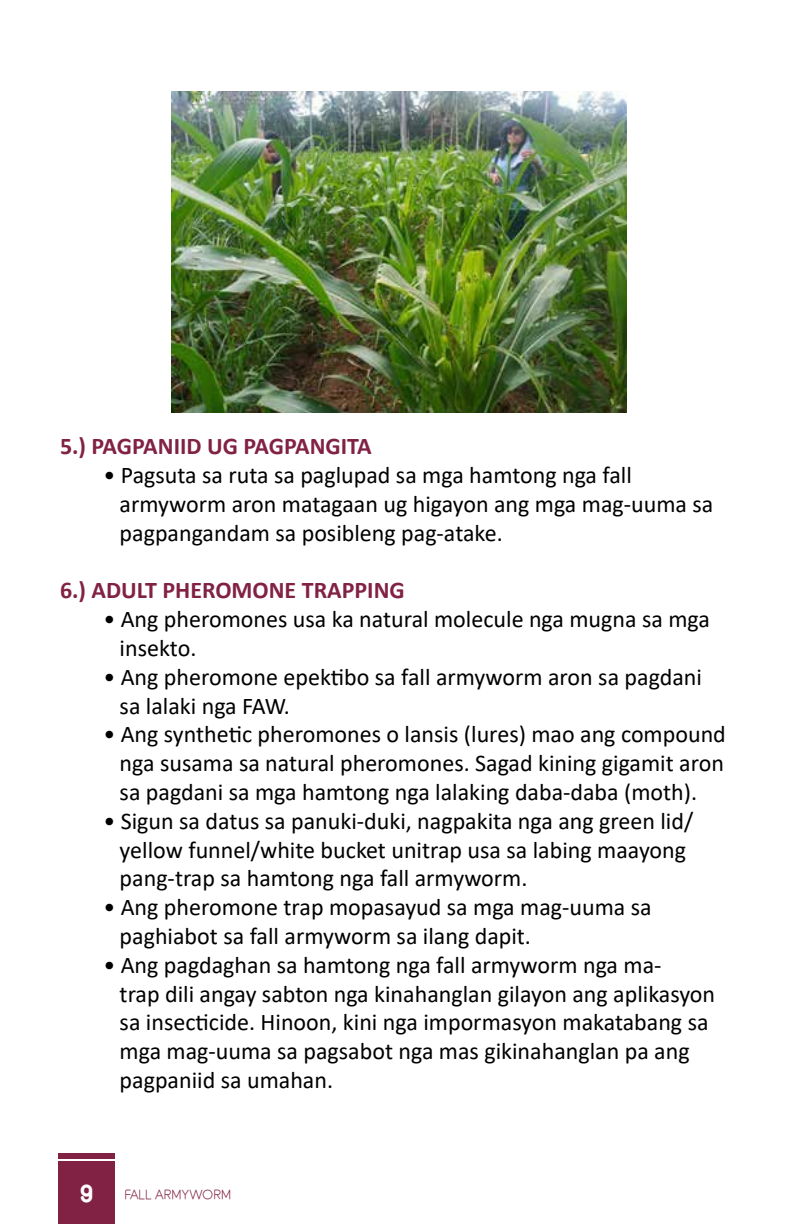
<style>
.page{position:relative;width:792px;height:1224px;background:#fff}
.page>*{position:absolute;margin:0;border:0;box-sizing:border-box;transform-origin:0 0}
.t1{font:24px/28.8px "Calibri";color:#000}
.t2{font:700 24px "Calibri";color:#812244}
.t3{font:700 20px "Smile";color:#fff}
.t4{font:300 12px "Smile";color:#812244}
</style>
<div class="page">
<img style="left:171px;top:91px;width:456px;height:322px">
<div style="left:58px;top:1162px;width:57px;height:62px;background:#812244"></div>
<div style="left:58px;top:1153px;width:57px;height:6px;background:#812244"></div>
<p class="t2" style="left:60px;top:429px;width:313px">5.) PAGPANIID UG PAGPANGITA</p>
<p class="t1" style="left:120px;top:460px;width:595px;text-indent:-16px">• Pagsuta sa ruta sa paglupad sa mga hamtong nga fall armyworm aron matagaan ug higayon ang mga mag-uuma sa pagpangandam sa posibleng pag-atake.</p>
<p class="t2" style="left:60px;top:573px;width:346px">6.) ADULT PHEROMONE TRAPPING</p>
<p class="t1" style="left:120px;top:604px;width:592px;text-indent:-16px">• Ang pheromones usa ka natural molecule nga mugna sa mga insekto.</p>
<p class="t1" style="left:120px;top:662px;width:584px;text-indent:-16px">• Ang pheromone epektibo sa fall armyworm aron sa pagdani sa lalaki nga FAW.</p>
<p class="t1" style="left:120px;top:719px;width:608px;text-align:justify;text-indent:-16px">• Ang synthetic pheromones o lansis (lures) mao ang compound nga susama sa natural pheromones. Sagad kining gigamit aron sa pagdani sa mga hamtong nga lalaking daba-daba (moth).</p>
<p class="t1" style="left:120px;top:806px;width:575px;text-indent:-16px">• Sigun sa datus sa panuki-duki, nagpakita nga ang green lid/ yellow funnel/white bucket unitrap usa sa labing maayong pang-trap sa hamtong nga fall armyworm.</p>
<p class="t1" style="left:120px;top:892px;width:534px;text-indent:-16px">• Ang pheromone trap mopasayud sa mga mag-uuma sa paghiabot sa fall armyworm sa ilang dapit.</p>
<p class="t1" style="left:120px;top:950px;width:597px;text-indent:-16px">• Ang pagdaghan sa hamtong nga fall armyworm nga ma-<br>trap dili angay sabton nga kinahanglan gilayon ang aplikasyon sa insecticide. Hinoon, kini nga impormasyon makatabang sa mga mag-uuma sa pagsabot nga mas gikinahanglan pa ang pagpaniid sa umahan.</p>
<p class="t3" style="left:79px;top:1183px;width:16px">9</p>
<p class="t4" style="left:124px;top:1188px;width:108px">FALL ARMYWORM</p>
</div>
